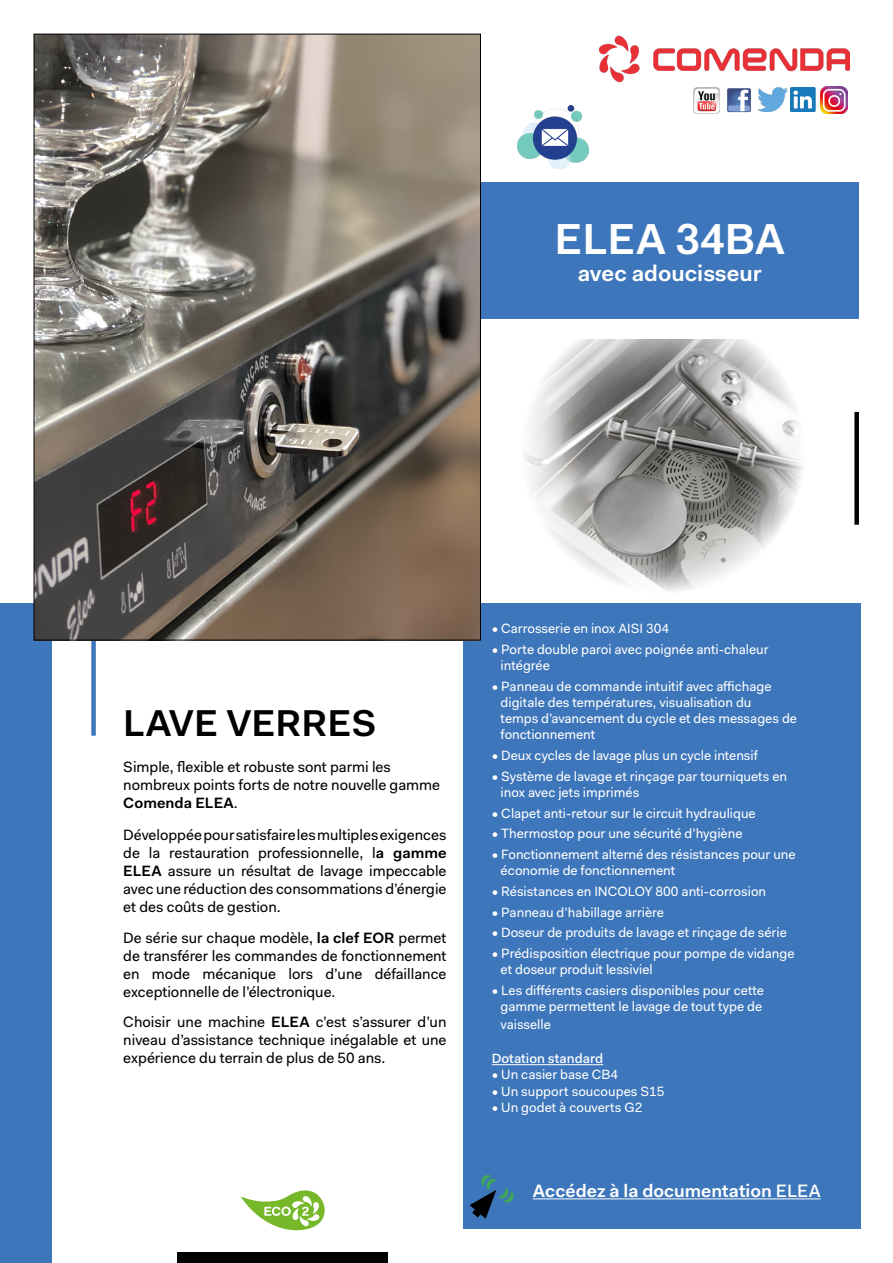
<style>
.page{position:relative;width:893px;height:1263px;background:#fff}
.page>*{position:absolute;margin:0;border:0;box-sizing:border-box;transform-origin:0 0}
.t1{font:600 43.5px "Fakt Pro";color:#fff}
.t2{font:600 37.5px "Fakt Pro";color:#000}
.t3{font:600 22.5px "Fakt Pro";color:#fff}
.t4{font:600 18px "Fakt Pro";color:#fff}
.t5{font:15px/18px "Fakt Pro";color:#000;text-align:justify}
.t6{font:800 14.85px "Rockwell";color:#40a954}
.t7{font:13.5px/16.2px "Fakt Pro";color:#fff}
.t8{font:500 13.5px "Fakt Pro";color:#fff}
.s1{font-weight:600}
.s2{font-weight:500}
</style>
<div class="page">
<div style="left:463px;top:604px;width:398px;height:625px;background:#3d76ba"></div>
<div style="left:91px;top:604px;width:5px;height:132px;background:#3d76ba"></div>
<div style="left:0;top:604px;width:51px;height:659px;background:#3d76ba"></div>
<div style="left:481px;top:183px;width:378px;height:136px;background:#3d76ba"></div>
<div style="left:854px;top:412px;width:5px;height:113px;background:#000"></div>
<img style="left:600px;top:35px;width:249px;height:48px">
<img style="left:791px;top:87px;width:26px;height:25px">
<img style="left:820px;top:86px;width:28px;height:28px">
<img style="left:727px;top:88px;width:24px;height:25px">
<img style="left:757px;top:87px;width:30px;height:24px">
<div style="left:178px;top:1252px;width:210px;height:11px;background:#000"></div>
<svg style="left:241px;top:1190px;width:84px;height:40px"></svg>
<img style="left:518px;top:105px;width:70px;height:64px">
<img style="left:693px;top:87px;width:26px;height:27px">
<hr style="left:533px;top:1198px;width:288px;height:1px;background:#fff">
<svg style="left:469px;top:1190px;width:27px;height:29px"></svg>
<img style="left:494px;top:339px;width:336px;height:265px">
<img style="left:36px;top:36px;width:443px;height:602px">
<hr style="left:492px;top:1064px;width:111px;height:1px;background:#fff">
<h1 class="t1" style="left:554px;top:210px;width:232px">ELEA 34BA</h1>
<h3 class="t3" style="left:578px;top:258px;width:186px">avec adoucisseur</h3>
<h2 class="t2" style="left:123px;top:698px;width:255px">LAVE VERRES</h2>
<p class="t5" style="left:123px;top:758px;width:318px;text-align:left">Simple, flexible et robuste sont parmi les nombreux points forts de notre nouvelle gamme<br><span class="s1">Comenda ELEA</span>.</p>
<p class="t5" style="left:123px;top:826px;width:325px">Développée pour satisfaire les multiples exigences de la restauration professionnelle, l<span class="s1">a gamme ELEA</span> assure un résultat de lavage impeccable avec une réduction des consommations d’énergie et des coûts de gestion.</p>
<p class="t5" style="left:123px;top:928px;width:325px">De série sur chaque modèle, <span class="s1">la clef EOR</span> permet de transférer les commandes de fonctionnement en mode mécanique lors d’une défaillance exceptionnelle de l’électronique.</p>
<p class="t5" style="left:123px;top:1013px;width:325px">Choisir une machine <span class="s1">ELEA</span> c’est s’assurer d’un niveau d’assistance technique inégalable et une expérience du terrain de plus de 50 ans.</p>
<p class="t7" style="left:492px;top:620px;width:179px">• Carrosserie en inox AISI 304</p>
<p class="t7" style="left:501px;top:641px;width:270px;text-indent:-9px">• Porte double paroi avec poignée anti-chaleur intégrée</p>
<p class="t7" style="left:501px;top:678px;width:298px;text-indent:-9px">• Panneau de commande intuitif avec affichage digitale des températures, visualisation du<br>temps d’avancement du cycle et des messages de fonctionnement</p>
<p class="t7" style="left:492px;top:747px;width:268px">• Deux cycles de lavage plus un cycle intensif</p>
<p class="t7" style="left:501px;top:768px;width:288px;text-indent:-9px">• Système de lavage et rinçage par tourniquets en inox avec jets imprimés</p>
<p class="t7" style="left:492px;top:805px;width:265px">• Clapet anti-retour sur le circuit hydraulique</p>
<p class="t7" style="left:492px;top:825px;width:252px">• Thermostop pour une sécurité d’hygiène</p>
<p class="t7" style="left:501px;top:846px;width:296px;text-indent:-9px">• Fonctionnement alterné des résistances pour une économie de fonctionnement</p>
<p class="t7" style="left:492px;top:883px;width:276px">• Résistances en INCOLOY 800 anti-corrosion</p>
<p class="t7" style="left:492px;top:904px;width:174px">• Panneau d’habillage arrière</p>
<p class="t7" style="left:492px;top:924px;width:297px">• Doseur de produits de lavage et rinçage de série</p>
<p class="t7" style="left:501px;top:945px;width:295px;text-indent:-9px">• Prédisposition électrique pour pompe de vidange et doseur produit lessiviel</p>
<p class="t7" style="left:492px;top:982px;width:274px;text-align:center">• Les différents casiers disponibles pour cette gamme permettent le lavage de tout type de</p>
<p class="t7" style="left:501px;top:1016px;width:52px">vaisselle</p>
<p class="t8" style="left:492px;top:1049px;width:113px">Dotation standard</p>
<p class="t7" style="left:492px;top:1067px;width:128px">• Un casier base CB4</p>
<p class="t7" style="left:492px;top:1083px;width:174px">• Un support soucoupes S15</p>
<p class="t7" style="left:492px;top:1099px;width:152px">• Un godet à couverts G2</p>
<p class="t6" style="left:489px;top:1169px;width:40px;rotate:38deg">(( ))</p>
<h3 class="t4" style="left:533px;top:1179px;width:289px">Accédez à la documentation <span class="s2">ELEA</span></h3>
</div>
